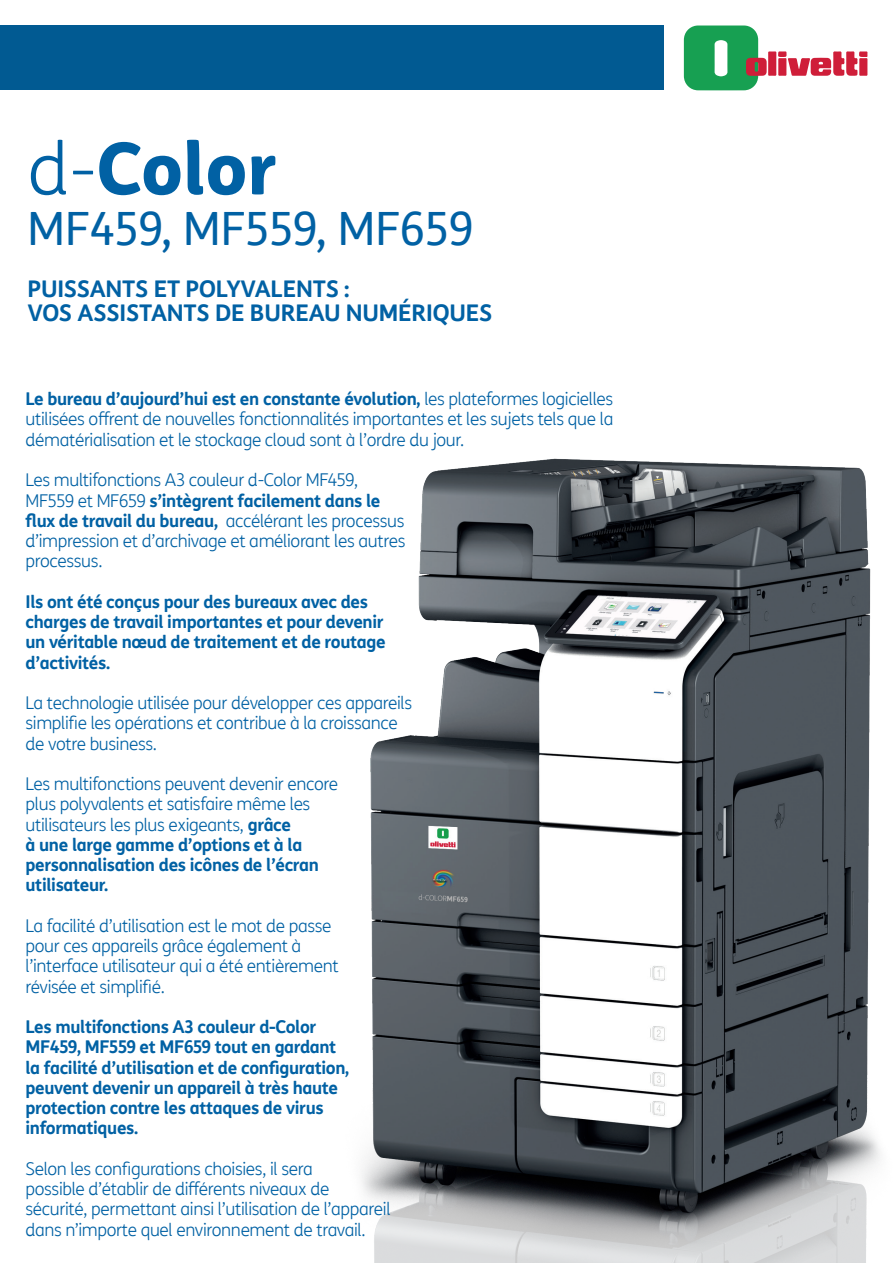
<style>
.page{position:relative;width:893px;height:1263px;background:#fff}
.page>*{position:absolute;margin:0;border:0;box-sizing:border-box;transform-origin:0 0}
.t1{font:800 72px "TIM Sans";color:#0161a4}
.t2{font:45px "TIM Sans";color:#0161a4}
.t3{font:700 22.5px/24px "TIM Sans";letter-spacing:-.01em;color:#0161a4}
.t4{font:300 17.25px/20.2px "TIM Sans";letter-spacing:-.02em;color:#0161a4}
.t5{font:700 17.25px/20.2px "TIM Sans";letter-spacing:-.02em;color:#0161a4}
.s1{font-weight:300}
.s2{font-weight:700}
</style>
<div class="page">
<img style="left:361px;top:459px;width:519px;height:804px">
<svg style="left:684px;top:26px;width:183px;height:64px"></svg>
<div style="left:0;top:26px;width:663px;height:64px;background:#015a92"></div>
<h1 class="t1" style="left:27px;top:112px;width:251px"><span class="s1">d-</span>Color</h1>
<h2 class="t2" style="left:27px;top:198px;width:447px">MF459, MF559, MF659</h2>
<h3 class="t3" style="left:27px;top:276px;width:466px">PUISSANTS ET POLYVALENTS :<br>VOS ASSISTANTS DE BUREAU NUMÉRIQUES</h3>
<p class="t4" style="left:26px;top:389px;width:589px;text-align:justify"><span class="s2">Le bureau d’aujourd’hui est en constante évolution,</span> les plateformes logicielles utilisées offrent de nouvelles fonctionnalités importantes et les sujets tels que la dématérialisation et le stockage cloud sont à l’ordre du jour.</p>
<p class="t4" style="left:26px;top:470px;width:381px">Les multifonctions A3 couleur d-Color MF459, MF559 et MF659 <span class="s2">s’intègrent facilement dans le flux de travail du bureau,</span> accélérant les processus d’impression et d’archivage et améliorant les autres processus.</p>
<p class="t5" style="left:26px;top:591px;width:362px">Ils ont été conçus pour des bureaux avec des charges de travail importantes et pour devenir un véritable nœud de traitement et de routage d’activités.</p>
<p class="t4" style="left:26px;top:692px;width:388px">La technologie utilisée pour développer ces appareils simplifie les opérations et contribue à la croissance de votre business.</p>
<p class="t4" style="left:26px;top:773px;width:314px">Les multifonctions peuvent devenir encore plus polyvalents et satisfaire même les utilisateurs les plus exigeants, <span class="s2">grâce<br>à une large gamme d’options et à la personnalisation des icônes de l’écran utilisateur.</span></p>
<p class="t4" style="left:26px;top:915px;width:315px">La facilité d’utilisation est le mot de passe pour ces appareils grâce également à l’interface utilisateur qui a été entièrement révisée et simplifié.</p>
<p class="t5" style="left:26px;top:1016px;width:325px">Les multifonctions A3 couleur d-Color MF459, MF559 et MF659 tout en gardant la facilité d’utilisation et de configuration, peuvent devenir un appareil à très haute protection contre les attaques de virus informatiques.</p>
<p class="t4" style="left:26px;top:1158px;width:367px">Selon les configurations choisies, il sera<br>possible d’établir de différents niveaux de sécurité, permettant ainsi l’utilisation de l’appareil dans n’importe quel environnement de travail.</p>
</div>
